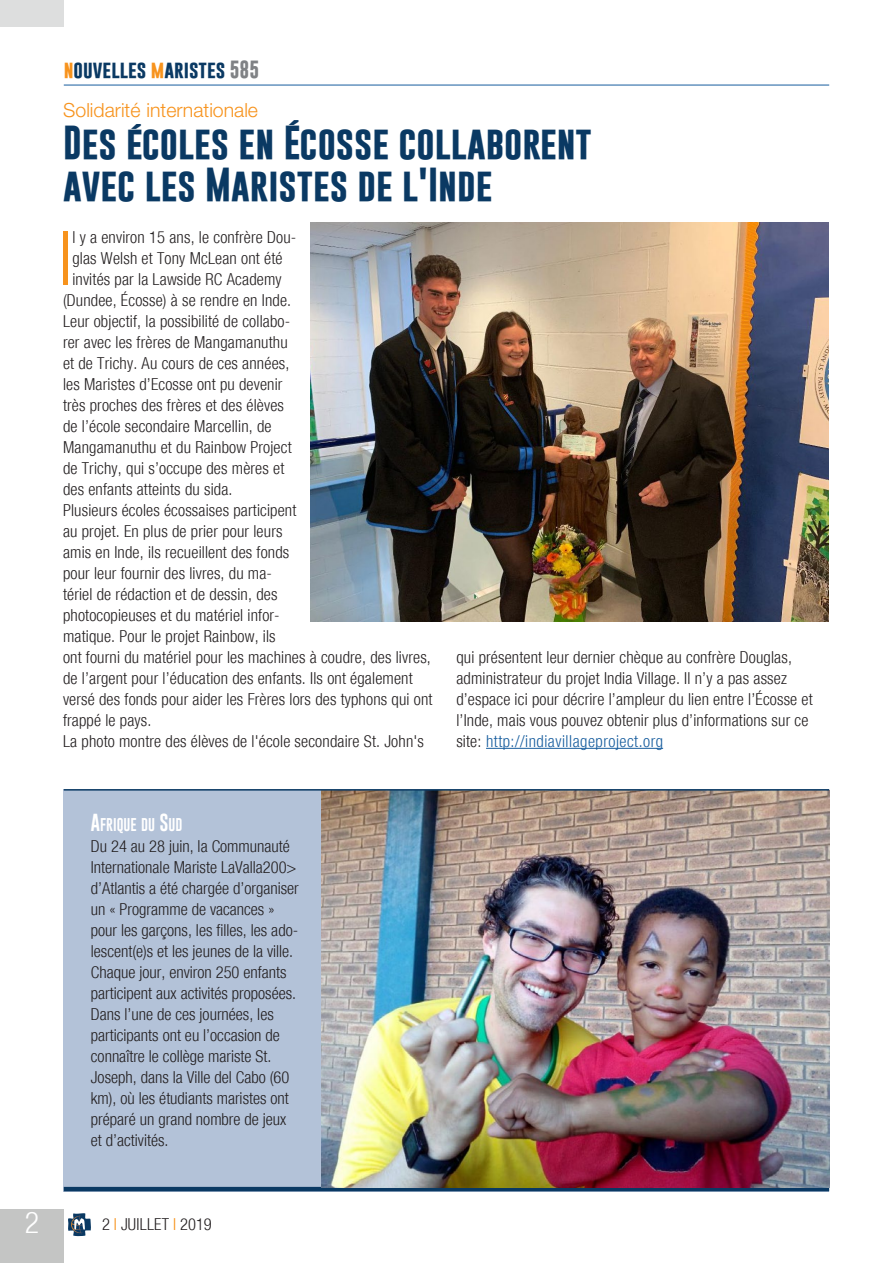
<style>
.page{position:relative;width:893px;height:1263px;background:#fff}
.page>*{position:absolute;margin:0;border:0;box-sizing:border-box;transform-origin:0 0}
.Testo_sinEspacio{font:300 condensed 75.3px "Helvetica Neue";color:#f7931d}
.Titolo{font:700 34.5px/42px "Gobold";color:#0a3963}
.t1{font:300 condensed 30px "Helvetica Neue";color:#fff}
.sommario{font:300 19.5px "Helvetica Neue";color:#f7931d}
.t2{font:700 18px "Gobold";color:#0a3963}
.Testo_sinEspacio-2{font:300 condensed 16.5px/21px "Helvetica Neue";letter-spacing:.01em;color:#231f20}
.Testo_sinEspacio-3{font:13.5px "Gobold";color:#fff}
.s1{color:#f7931d}
.s2{color:#808285}
.s3{color:#175d9e}
.s4{font-size:18px}
</style>
<div class="page">
<div style="left:0;top:1209px;width:64px;height:54px;background:#c4c5c4"></div>
<hr style="left:64px;top:85px;width:765px;height:1px;background:#175d9e">
<svg style="left:68px;top:1213px;width:23px;height:23px"></svg>
<div style="left:0;top:0;width:64px;height:27px;background:#dddede"></div>
<div style="left:64px;top:789px;width:765px;height:402px;background:#b3c2d8"></div>
<svg style="left:64px;top:1187px;width:765px;height:4px;background:#1f3e60"></svg>
<img style="left:322px;top:791px;width:507px;height:396px">
<hr style="left:486px;top:748px;width:177px;height:1px;background:#175d9e">
<img style="left:310px;top:222px;width:518px;height:399px">
<hr style="left:64px;top:789px;width:765px;height:2px;background:#0a3963">
<p class="t2" style="left:64px;top:57px;width:197px"><span class="s1">n</span>ouvelles <span class="s1">m</span>aristes <span class="s2">585</span></p>
<p class="sommario" style="left:63px;top:98px;width:196px">Solidarité internationale</p>
<p class="Titolo" style="left:63px;top:122px;width:530px">Des écoles en Écosse collaborent avec les Maristes de l'Inde</p>
<p class="Testo_sinEspacio" style="left:58px;top:215px;width:15px">I</p>
<p class="Testo_sinEspacio-2" style="left:72px;top:227px;width:226px">l y a environ 15 ans, le confrère Dou-</p>
<p class="Testo_sinEspacio-2" style="left:72px;top:248px;width:212px">glas Welsh et Tony McLean ont été</p>
<p class="Testo_sinEspacio-2" style="left:72px;top:269px;width:211px">invités par la Lawside RC Academy</p>
<p class="Testo_sinEspacio-2" style="left:63px;top:290px;width:230px">(Dundee, Écosse) à se rendre en Inde.</p>
<p class="Testo_sinEspacio-2" style="left:63px;top:311px;width:229px">Leur objectif, la possibilité de collabo-</p>
<p class="Testo_sinEspacio-2" style="left:63px;top:332px;width:226px">rer avec les frères de Mangamanuthu</p>
<p class="Testo_sinEspacio-2" style="left:63px;top:353px;width:228px">et de Trichy. Au cours de ces années,</p>
<p class="Testo_sinEspacio-2" style="left:63px;top:374px;width:221px">les Maristes d’Ecosse ont pu devenir</p>
<p class="Testo_sinEspacio-2" style="left:63px;top:395px;width:222px">très proches des frères et des élèves</p>
<p class="Testo_sinEspacio-2" style="left:63px;top:416px;width:210px">de l’école secondaire Marcellin, de</p>
<p class="Testo_sinEspacio-2" style="left:63px;top:437px;width:230px">Mangamanuthu et du Rainbow Project</p>
<p class="Testo_sinEspacio-2" style="left:63px;top:458px;width:223px">de Trichy, qui s’occupe des mères et</p>
<p class="Testo_sinEspacio-2" style="left:63px;top:479px;width:171px">des enfants atteints du sida.</p>
<p class="Testo_sinEspacio-2" style="left:63px;top:500px;width:371px">Plusieurs écoles écossaises participent<br>au projet. En plus de prier pour leurs<br>amis en Inde, ils recueillent des fonds<br>pour leur fournir des livres, du ma-<br>tériel de rédaction et de dessin, des<br>photocopieuses et du matériel infor-<br>matique. Pour le projet Rainbow, ils<br>ont fourni du matériel pour les machines à coudre, des livres, de l’argent pour l’éducation des enfants. Ils ont également versé des fonds pour aider les Frères lors des typhons qui ont frappé le pays.</p>
<p class="Testo_sinEspacio-2" style="left:63px;top:731px;width:362px">La photo montre des élèves de l'école secondaire St. John's</p>
<p class="Testo_sinEspacio-2" style="left:456px;top:647px;width:358px">qui présentent leur dernier chèque au confrère Douglas, administrateur du projet India Village. Il n’y a pas assez d’espace ici pour décrire l’ampleur du lien entre l’Écosse et l’Inde, mais vous pouvez obtenir plus d’informations sur ce site: <span class="s3">http://indiavillageproject.org</span></p>
<p class="Testo_sinEspacio-3" style="left:91px;top:816px;width:93px"><span class="s4">A</span>FRIQUE DU <span class="s4">S</span>UD</p>
<p class="Testo_sinEspacio-2" style="left:91px;top:836px;width:209px">Du 24 au 28 juin, la Communauté<br>Internationale Mariste LaValla200&gt; d’Atlantis a été chargée d’organiser un « Programme de vacances » pour les garçons, les filles, les ado&shy;lescent(e)s et les jeunes de la ville.<br>Chaque jour, environ 250 enfants participent aux activités proposées.<br>Dans l’une de ces journées, les participants ont eu l’occasion de connaître le collège mariste St.<br>Joseph, dans la Ville del Cabo (60 km), où les étudiants maristes ont préparé un grand nombre de jeux et d’activités.</p>
<h3 class="t1" style="left:25px;top:1205px;width:16px">2</h3>
<p class="Testo_sinEspacio-2" style="left:102px;top:1214px;width:111px">2 <span class="s1">I</span> JUILLET <span class="s1">I</span> 2019</p>
</div>
